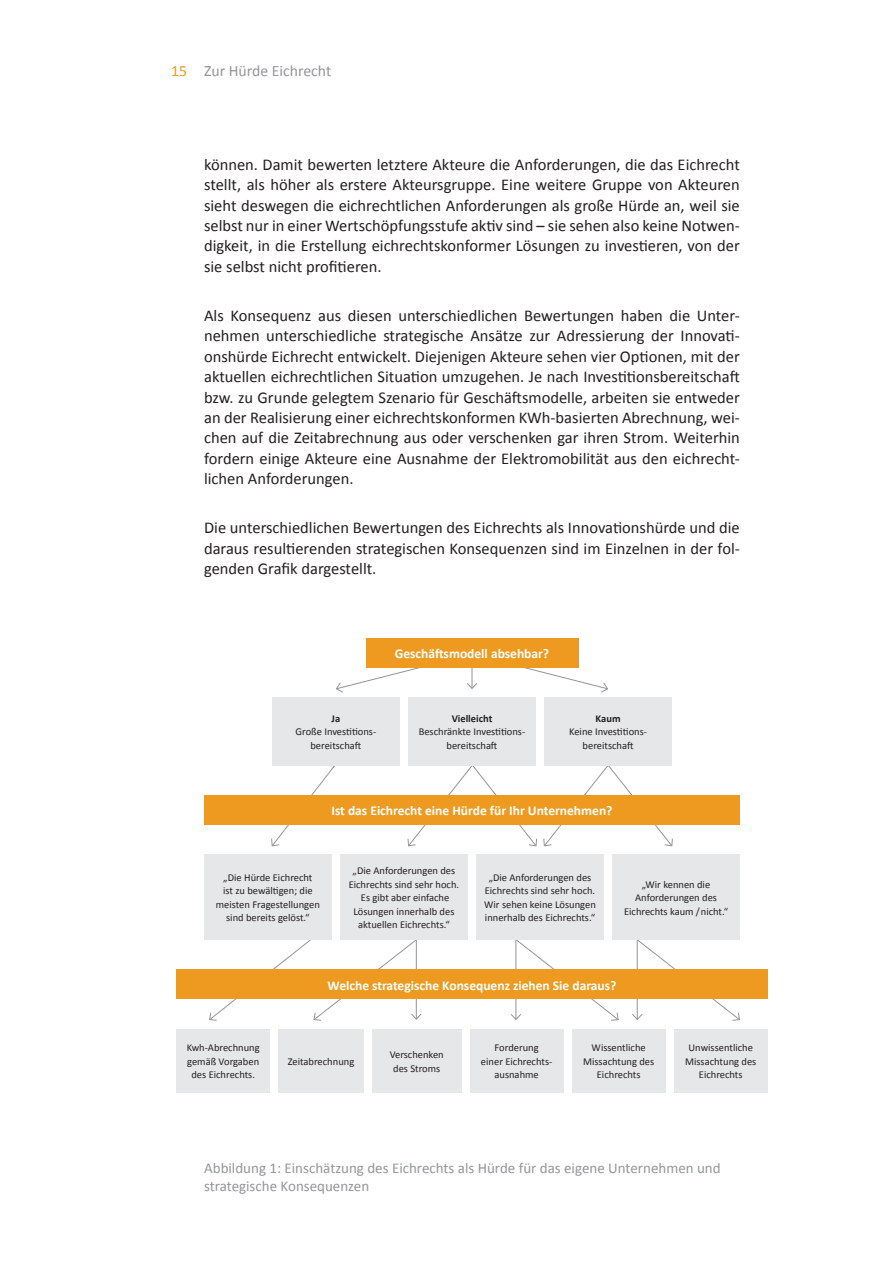
<style>
.page{position:relative;width:893px;height:1263px;background:#fff}
.page>*{position:absolute;margin:0;border:0;box-sizing:border-box;transform-origin:0 0}
.t1{font:16.5px/20.4px "Calibri";color:#231f20;text-align:justify}
.t2{font:15.75px "Calibri";color:#939598}
.t3{font:15.75px "Calibri";color:#ee9a20}
.t4{font:15px/18px "Calibri";color:#939598}
.t5{font:700 13.5px "Calibri";color:#fff}
.t6{font:10.5px/13.5px "Calibri";color:#231f20;text-align:center}
.t7{font:700 10.5px "Calibri";color:#231f20}
</style>
<div class="page">
<svg style="left:467px;top:668px;width:10px;height:21px"></svg>
<svg style="left:524px;top:664px;width:84px;height:29px"></svg>
<svg style="left:336px;top:668px;width:84px;height:25px"></svg>
<svg style="left:407px;top:765px;width:130px;height:82px"></svg>
<svg style="left:209px;top:940px;width:213px;height:81px"></svg>
<svg style="left:271px;top:765px;width:66px;height:82px"></svg>
<svg style="left:543px;top:765px;width:130px;height:82px"></svg>
<svg style="left:511px;top:940px;width:108px;height:81px"></svg>
<svg style="left:632px;top:940px;width:108px;height:81px"></svg>
<div style="left:408px;top:697px;width:128px;height:68px;background:#e6e7e9"></div>
<div style="left:544px;top:697px;width:128px;height:68px;background:#e6e7e9"></div>
<div style="left:272px;top:697px;width:128px;height:68px;background:#e6e7e9"></div>
<div style="left:204px;top:855px;width:128px;height:85px;background:#e6e7e9"></div>
<div style="left:340px;top:855px;width:128px;height:85px;background:#e6e7e9"></div>
<div style="left:476px;top:855px;width:128px;height:85px;background:#e6e7e9"></div>
<div style="left:612px;top:855px;width:128px;height:85px;background:#e6e7e9"></div>
<div style="left:366px;top:638px;width:212px;height:30px;background:#ee9a20"></div>
<div style="left:176px;top:1029px;width:94px;height:64px;background:#e6e7e9"></div>
<div style="left:279px;top:1029px;width:85px;height:64px;background:#e6e7e9"></div>
<div style="left:372px;top:1029px;width:89px;height:64px;background:#e6e7e9"></div>
<div style="left:470px;top:1029px;width:93px;height:64px;background:#e6e7e9"></div>
<div style="left:572px;top:1029px;width:93px;height:64px;background:#e6e7e9"></div>
<div style="left:674px;top:1029px;width:93px;height:64px;background:#e6e7e9"></div>
<div style="left:176px;top:969px;width:591px;height:30px;background:#ee9a20"></div>
<div style="left:204px;top:795px;width:536px;height:30px;background:#ee9a20"></div>
<p class="t3" style="left:171px;top:60px;width:17px">15</p>
<p class="t2" style="left:204px;top:60px;width:129px">Zur Hürde Eichrecht</p>
<p class="t1" style="left:204px;top:154px;width:537px">können. Damit bewerten letztere Akteure die Anforderungen, die das Eichrecht stellt, als höher als erstere Akteursgruppe. Eine weitere Gruppe von Akteuren sieht deswegen die eichrechtlichen Anforderungen als große Hürde an, weil sie selbst nur in einer Wertschöpfungsstufe aktiv sind – sie sehen also keine Notwen&shy;digkeit, in die Erstellung eichrechtskonformer Lösungen zu investieren, von der sie selbst nicht profitieren.</p>
<p class="t1" style="left:204px;top:305px;width:537px">Als Konsequenz aus diesen unterschiedlichen Bewertungen haben die Unter&shy;nehmen unterschiedliche strategische Ansätze zur Adressierung der Innovati&shy;onshürde Eichrecht entwickelt. Diejenigen Akteure sehen vier Optionen, mit der aktuellen eichrechtlichen Situation umzugehen. Je nach Investitionsbereitschaft bzw. zu Grunde gelegtem Szenario für Geschäftsmodelle, arbeiten sie entweder an der Realisierung einer eichrechtskonformen KWh-basierten Abrechnung, wei&shy;chen auf die Zeitabrechnung aus oder verschenken gar ihren Strom. Weiterhin fordern einige Akteure eine Ausnahme der Elektromobilität aus den eichrecht&shy;lichen Anforderungen.</p>
<p class="t1" style="left:204px;top:518px;width:537px">Die unterschiedlichen Bewertungen des Eichrechts als Innovationshürde und die daraus resultierenden strategischen Konsequenzen sind im Einzelnen in der fol&shy;genden Grafik dargestellt.</p>
<p class="t5" style="left:395px;top:645px;width:156px">Geschäftsmodell absehbar?</p>
<p class="t7" style="left:332px;top:712px;width:10px">Ja</p>
<p class="t6" style="left:296px;top:725px;width:82px">Große Investitions&shy;bereitschaft</p>
<p class="t7" style="left:452px;top:712px;width:42px">Vielleicht</p>
<p class="t6" style="left:419px;top:725px;width:108px">Beschränkte Investitions&shy;bereitschaft</p>
<p class="t7" style="left:596px;top:712px;width:26px">Kaum</p>
<p class="t6" style="left:569px;top:725px;width:79px">Keine Investitions&shy;bereitschaft</p>
<p class="t5" style="left:331px;top:802px;width:282px">Ist das Eichrecht eine Hürde für Ihr Unternehmen?</p>
<p class="t6" style="left:216px;top:871px;width:105px">„Die Hürde Eichrecht<br>ist zu bewältigen; die meisten Fragestellungen sind bereits gelöst.“</p>
<p class="t6" style="left:349px;top:864px;width:112px">„Die Anforderungen des<br>Eichrechts sind sehr hoch.<br>Es gibt aber einfache<br>Lösungen innerhalb des aktuellen Eichrechts.“</p>
<p class="t6" style="left:484px;top:871px;width:113px">„Die Anforderungen des<br>Eichrechts sind sehr hoch.<br>Wir sehen keine Lösungen innerhalb des Eichrechts.“</p>
<p class="t6" style="left:624px;top:877px;width:106px">„Wir kennen die<br>Anforderungen des<br>Eichrechts kaum / nicht.“</p>
<p class="t5" style="left:328px;top:976px;width:290px">Welche strategische Konsequenz ziehen Sie daraus?</p>
<p class="t6" style="left:187px;top:1041px;width:74px">Kwh-Abrechnung gemäß Vorgaben des Eichrechts.</p>
<p class="t6" style="left:288px;top:1055px;width:68px">Zeitabrechnung</p>
<p class="t6" style="left:390px;top:1048px;width:56px">Verschenken des Stroms</p>
<p class="t6" style="left:481px;top:1041px;width:73px">Forderung<br>einer Eichrechts&shy;ausnahme</p>
<p class="t6" style="left:583px;top:1041px;width:73px">Wissentliche<br>Missachtung des<br>Eichrechts</p>
<p class="t6" style="left:685px;top:1041px;width:73px">Unwissentliche<br>Missachtung des<br>Eichrechts</p>
<p class="t4" style="left:204px;top:1159px;width:518px">Abbildung 1: Einschätzung des Eichrechts als Hürde für das eigene Unternehmen und strategische Konsequenzen</p>
</div>
